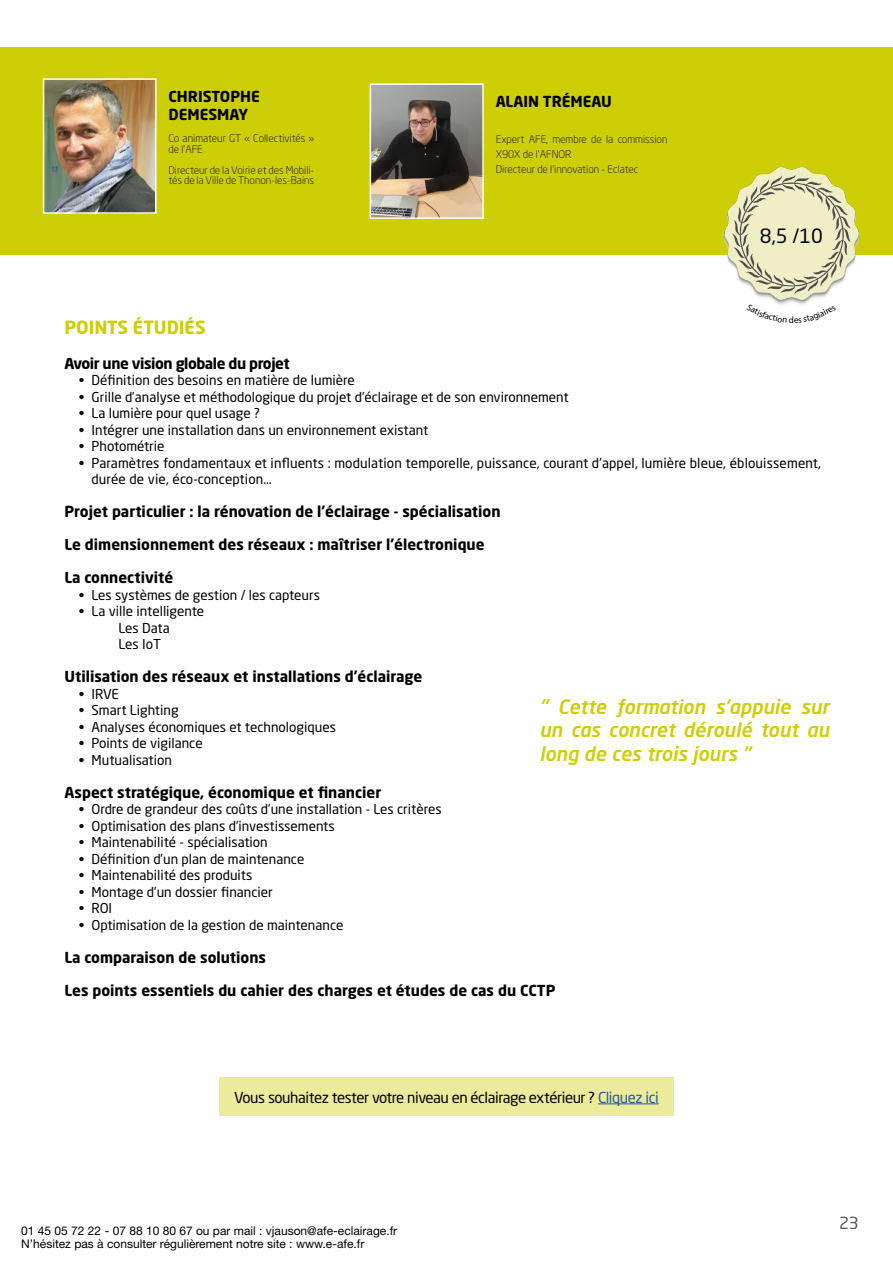
<style>
.page{position:relative;width:893px;height:1263px;background:#fff}
.page>*{position:absolute;margin:0;border:0;box-sizing:border-box;transform-origin:0 0}
.t1{font:italic 500 19.5px/23.4px "Neo Sans W1 G";color:#cdce05;text-align:justify}
.t2{font:19.5px "Neo Sans W1 G";color:#020203}
.t3{font:700 18px "Neo Sans W1 G";color:#cdce05}
.t4{font:16.5px "Neo Sans W1 G";color:#575756}
.t5{font:700 15px/18px "Neo Sans W1 G";color:#020203}
.t6{font:15px "Neo Sans W1 G";letter-spacing:-.03em;color:#020203}
.t7{font:700 15px "Neo Sans W1 G";letter-spacing:-.03em;color:#020203}
.t8{font:13.5px/16.5px "Neo Sans W1 G";color:#000}
.t9{font:12px "Helvetica Neue LT Std";color:#000}
.t10{font:300 10.5px/15px "Neo Sans W1 G";color:#020203}
.t11{font:9px "Myriad Pro";color:#000}
.s1{color:#275b9b}
</style>
<div class="page">
<div style="left:0;top:47px;width:893px;height:208px;background:#cdce05"></div>
<img style="left:373px;top:86px;width:108px;height:130px">
<div style="left:370px;top:83px;width:114px;height:136px;border:2px solid #fff"></div>
<img style="left:46px;top:81px;width:108px;height:130px">
<div style="left:43px;top:78px;width:114px;height:136px;border:2px solid #fff"></div>
<img style="left:723px;top:167px;width:137px;height:138px">
<div style="left:219px;top:1078px;width:455px;height:38px;background:#ebeb9b"></div>
<hr style="left:598px;top:1103px;width:61px;height:1px;background:#275b9b">
<svg style="left:746px;top:304px;width:41px;height:1px"></svg>
<p class="t5" style="left:169px;top:87px;width:93px">CHRISTOPHE<br>DEMESMAY</p>
<p class="t10" style="left:169px;top:133px;width:147px;line-height:10.5px">Co animateur GT « Collectivités » de l’AFE</p>
<p class="t10" style="left:169px;top:164px;width:147px;line-height:10.5px">Directeur de la Voirie et des Mobili&shy;tés de la Ville de Thonon-les-Bains</p>
<p class="t5" style="left:496px;top:92px;width:118px">ALAIN TRÉMEAU</p>
<p class="t10" style="left:496px;top:131px;width:173px">Expert AFE, membre de la commission<br>X90X de l’AFNOR<br>Directeur de l'innovation - Eclatec</p>
<h1 class="t2" style="left:760px;top:224px;width:65px">8,5 /10</h1>
<p class="t11" style="left:789px;top:314px;width:7px">d</p>
<h2 class="t3" style="left:65px;top:316px;width:143px">POINTS ÉTUDIÉS</h2>
<p class="t7" style="left:65px;top:353px;width:227px">Avoir une vision globale du projet</p>
<p class="t8" style="left:79px;top:372px;width:277px">• Définition des besoins en matière de lumière</p>
<p class="t8" style="left:79px;top:388px;width:491px">• Grille d’analyse et méthodologique du projet d’éclairage et de son environnement</p>
<p class="t8" style="left:79px;top:405px;width:183px">• La lumière pour quel usage ?</p>
<p class="t8" style="left:79px;top:421px;width:351px">• Intégrer une installation dans un environnement existant</p>
<p class="t8" style="left:79px;top:438px;width:87px">• Photométrie</p>
<p class="t8" style="left:92px;top:454px;width:731px;text-indent:-13px">• Paramètres fondamentaux et influents : modulation temporelle, puissance, courant d’appel, lumière bleue, éblouissement, durée de vie, éco-conception…</p>
<p class="t5" style="left:65px;top:502px;width:437px">Projet particulier : la rénovation de l’éclairage - spécialisation</p>
<p class="t5" style="left:65px;top:535px;width:422px">Le dimensionnement des réseaux : maîtriser l’électronique</p>
<p class="t5" style="left:65px;top:568px;width:110px">La connectivité</p>
<p class="t8" style="left:79px;top:586px;width:243px">• Les systèmes de gestion / les capteurs</p>
<p class="t8" style="left:79px;top:603px;width:127px;text-align:center">• La ville intelligente<br>Les Data<br>Les IoT</p>
<p class="t5" style="left:65px;top:667px;width:359px">Utilisation des réseaux et installations d’éclairage</p>
<p class="t8" style="left:79px;top:685px;width:42px">• IRVE</p>
<p class="t8" style="left:79px;top:702px;width:101px">• Smart Lighting</p>
<p class="t8" style="left:79px;top:718px;width:259px">• Analyses économiques et technologiques</p>
<p class="t8" style="left:79px;top:735px;width:125px">• Points de vigilance</p>
<p class="t8" style="left:79px;top:751px;width:95px">• Mutualisation</p>
<p class="t5" style="left:65px;top:783px;width:318px">Aspect stratégique, économique et financier</p>
<p class="t8" style="left:79px;top:801px;width:364px">• Ordre de grandeur des coûts d’une installation - Les critères</p>
<p class="t8" style="left:79px;top:817px;width:257px">• Optimisation des plans d’investissements</p>
<p class="t8" style="left:79px;top:834px;width:191px">• Maintenabilité - spécialisation</p>
<p class="t8" style="left:79px;top:850px;width:227px">• Définition d’un plan de maintenance</p>
<p class="t8" style="left:79px;top:867px;width:175px">• Maintenabilité des produits</p>
<p class="t8" style="left:79px;top:883px;width:196px">• Montage d’un dossier financier</p>
<p class="t8" style="left:79px;top:900px;width:35px">• ROI</p>
<p class="t8" style="left:79px;top:916px;width:266px">• Optimisation de la gestion de maintenance</p>
<p class="t5" style="left:65px;top:948px;width:203px">La comparaison de solutions</p>
<p class="t5" style="left:65px;top:981px;width:492px">Les points essentiels du cahier des charges et études de cas du CCTP</p>
<h1 class="t1" style="left:539px;top:694px;width:291px">" Cette formation s'appuie sur un cas concret déroulé tout au long de ces trois jours "</h1>
<p class="t6" style="left:234px;top:1088px;width:426px">Vous souhaitez tester votre niveau en éclairage extérieur ? <span class="s1">Cliquez ici</span></p>
<p class="t9" style="left:21px;top:1224px;width:377px">01 45 05 72 22 - 07 88 10 80 67 ou par mail : vjauson@afe-eclairage.fr</p>
<p class="t9" style="left:21px;top:1237px;width:345px">N’hésitez pas à consulter régulièrement notre site : www.e-afe.fr</p>
<p class="t4" style="left:839px;top:1213px;width:21px">23</p>
</div>
